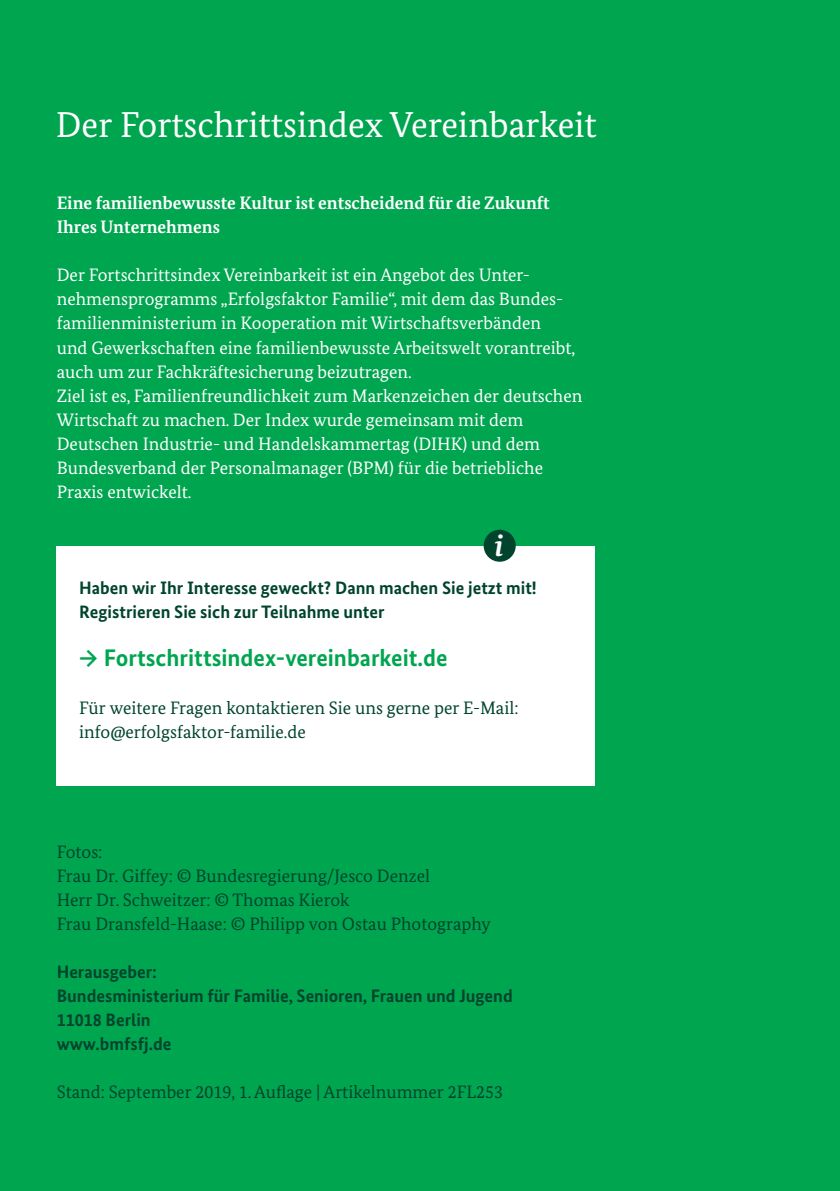
<style>
.page{position:relative;width:840px;height:1191px;background:#fff}
.page>*{position:absolute;margin:0;border:0;box-sizing:border-box;transform-origin:0 0}
.t1{font:36px "Bundes Serif";color:#fff}
.t2{font:italic 700 30px "Bundes Serif";color:#fff}
.t3{font:700 24px "Bundes Sans";color:#00a54f}
.t4{font:18px/24px "Bundes Serif";color:#fff}
.t5{font:18px/24px "Bundes Serif";color:#00442d}
.t6{font:700 18px/24px "Bundes Sans";color:#00442d}
.t7{font:700 18px/24px "Bundes Serif";color:#fff}
</style>
<div class="page">
<div style="left:0;top:0;width:839px;height:1191px;background:#00a54f"></div>
<div style="left:57px;top:546px;width:538px;height:239px;background:#fff"></div>
<div style="left:483px;top:530px;width:32px;height:32px;background:#00442d;border-radius:50%"></div>
<h1 class="t1" style="left:56px;top:103px;width:542px">Der Fortschrittsindex Vereinbarkeit</h1>
<p class="t7" style="left:57px;top:191px;width:494px">Eine familienbewusste Kultur ist entscheidend für die Zukunft<br>Ihres Unternehmens</p>
<p class="t4" style="left:57px;top:263px;width:527px">Der Fortschrittsindex Vereinbarkeit ist ein Angebot des Unter&shy;nehmensprogramms „Erfolgsfaktor Familie“, mit dem das Bundes&shy;familienministerium in Kooperation mit Wirtschaftsverbänden<br>und Gewerkschaften eine familienbewusste Arbeitswelt vorantreibt, auch um zur Fachkräftesicherung beizutragen.<br>Ziel ist es, Familienfreundlichkeit zum Markenzeichen der deutschen Wirtschaft zu machen. Der Index wurde gemeinsam mit dem Deutschen Industrie- und Handelskammertag (DIHK) und dem Bundesverband der Personalmanager (BPM) für die betriebliche Praxis entwickelt.</p>
<h2 class="t2" style="left:494px;top:527px;width:11px">i</h2>
<p class="t6" style="left:79px;top:575px;width:458px">Haben wir Ihr Interesse geweckt? Dann machen Sie jetzt mit!<br>Registrieren Sie sich zur Teilnahme unter</p>
<h3 class="t3" style="left:79px;top:643px;width:370px">→ Fortschrittsindex-vereinbarkeit.de</h3>
<p class="t5" style="left:79px;top:695px;width:440px">Für weitere Fragen kontaktieren Sie uns gerne per E-Mail: info@erfolgsfaktor-familie.de</p>
<p class="t5" style="left:57px;top:839px;width:435px">Fotos:<br>Frau Dr. Giffey: © Bundesregierung/Jesco Denzel<br>Herr Dr. Schweitzer: © Thomas Kierok<br>Frau Dransfeld-Haase: © Philipp von Ostau Photography</p>
<p class="t6" style="left:57px;top:959px;width:457px">Herausgeber:<br>Bundesministerium für Familie, Senioren, Frauen und Jugend<br>11018 Berlin<br>www.bmfsfj.de</p>
<p class="t5" style="left:57px;top:1079px;width:447px">Stand: September 2019, 1. Auflage | Artikelnummer 2FL253</p>
</div>
